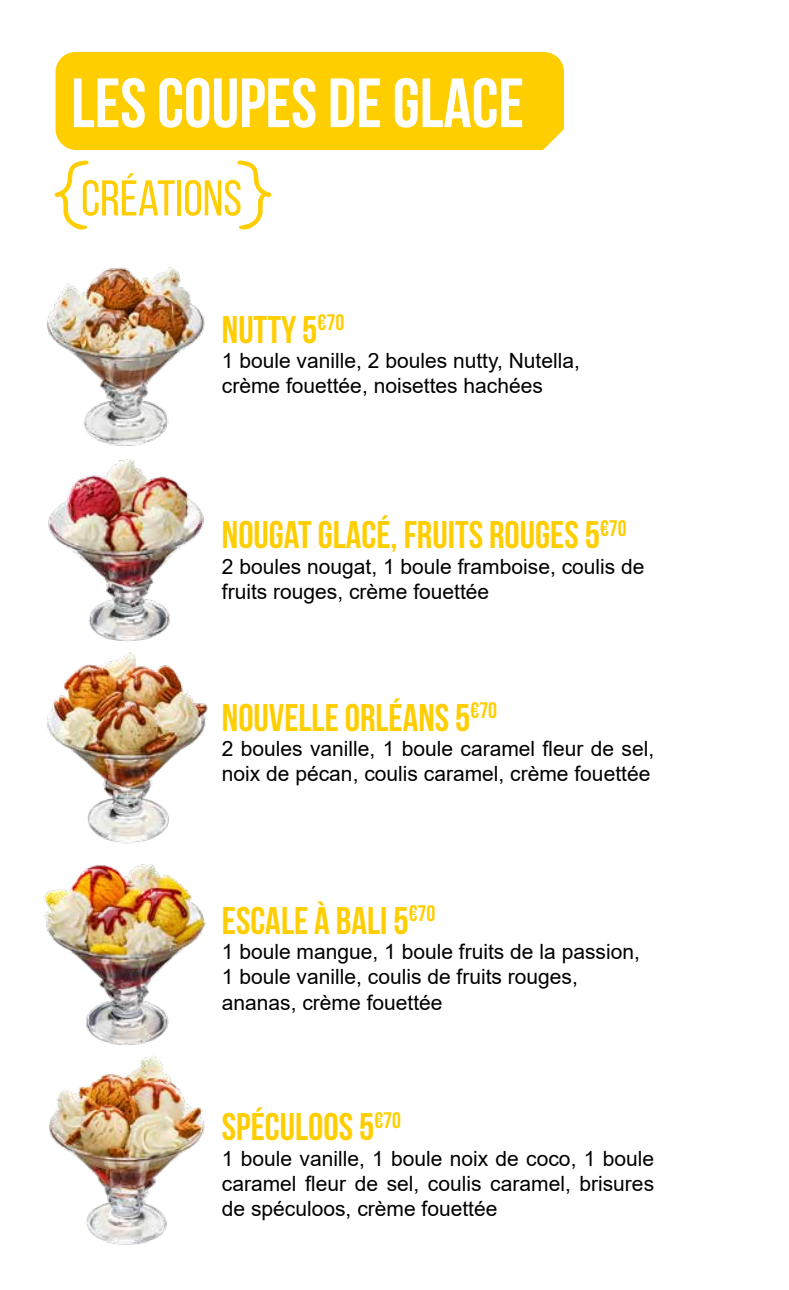
<style>
.page{position:relative;width:789px;height:1290px;background:#fff}
.page>*{position:absolute;margin:0;border:0;box-sizing:border-box;transform-origin:0 0}
.t1{font:700 69.48px "Bebas Neue";color:#fff}
.t2{font:50.23px "Bebas Neue";color:#ffce00}
.t3{font:700 38.5px "Bebas Neue";color:#ffce00}
.t4{font:21px/25.2px "Arial";color:#000}
</style>
<div class="page">
<div style="left:56px;top:52px;width:508px;height:98px;background:#ffce00"></div>
<img style="left:43px;top:864px;width:163px;height:181px">
<img style="left:48px;top:459px;width:156px;height:163px">
<img style="left:47px;top:267px;width:158px;height:179px">
<img style="left:49px;top:1055px;width:156px;height:190px">
<img style="left:47px;top:622px;width:161px;height:222px">
<svg style="left:54px;top:160px;width:35px;height:70px"></svg>
<svg style="left:237px;top:160px;width:35px;height:70px"></svg>
<h1 class="t1" style="left:71px;top:65px;width:454px">LES COUPES DE GLACE</h1>
<h2 class="t2" style="left:81px;top:171px;width:162px">CRÉATIONS</h2>
<h3 class="t3" style="left:222px;top:308px;width:124px">NUTTY 5<sup>€70</sup></h3>
<p class="t4" style="left:222px;top:348px;width:359px">1 boule vanille, 2 boules nutty, Nutella, crème fouettée, noisettes hachées</p>
<h3 class="t3" style="left:222px;top:514px;width:406px">NOUGAT GLACÉ, FRUITS ROUGES 5<sup>€70</sup></h3>
<p class="t4" style="left:222px;top:553px;width:424px">2 boules nougat, 1 boule framboise, coulis de fruits rouges, crème fouettée</p>
<h3 class="t3" style="left:222px;top:696px;width:277px">NOUVELLE ORLÉANS 5<sup>€70</sup></h3>
<p class="t4" style="left:222px;top:736px;width:434px">2 boules vanille, 1 boule caramel fleur de sel, noix de pécan, coulis caramel, crème fouettée</p>
<h3 class="t3" style="left:222px;top:899px;width:215px">ESCALE À BALI 5<sup>€70</sup></h3>
<p class="t4" style="left:222px;top:939px;width:419px">1 boule mangue, 1 boule fruits de la passion,<br>1 boule vanille, coulis de fruits rouges, ananas, crème fouettée</p>
<h3 class="t3" style="left:222px;top:1106px;width:181px">SPÉCULOOS 5<sup>€70</sup></h3>
<p class="t4" style="left:222px;top:1145px;width:434px;text-align:justify">1 boule vanille, 1 boule noix de coco, 1 boule caramel fleur de sel, coulis caramel, brisures de spéculoos, crème fouettée</p>
</div>
